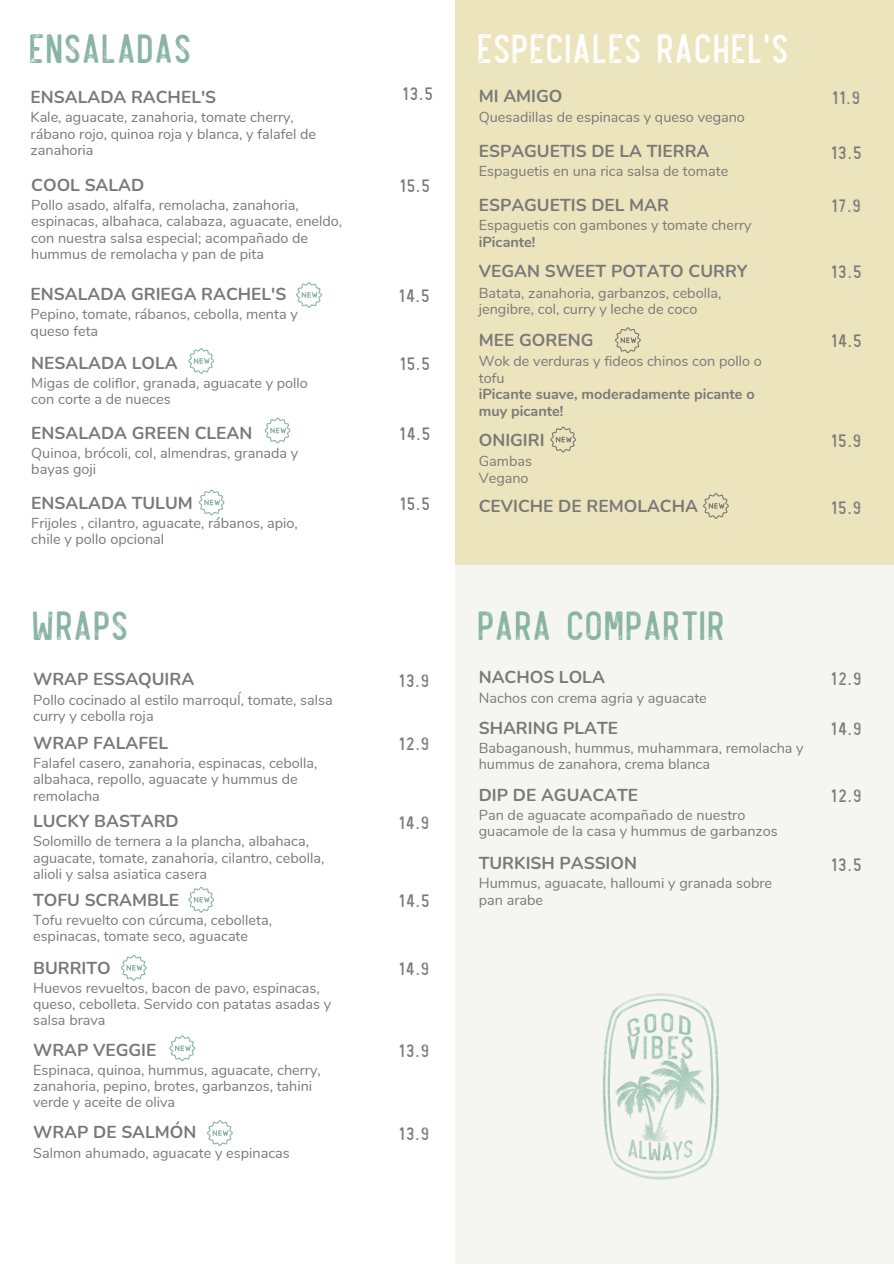
<style>
.page{position:relative;width:894px;height:1264px;background:#fff}
.page>*{position:absolute;margin:0;border:0;box-sizing:border-box;transform-origin:0 0}
.t1{font:42.6px "Revelstoke Grunge";letter-spacing:-.065em;color:#89b4a2}
.t2{font:42.6px "Revelstoke Grunge";letter-spacing:-.065em;color:#fff}
.t3{font:18.75px "Revelstoke Grunge";color:#797979}
.t4{font:700 17.25px "Nunito";color:#797979}
.t5{font:14.4px/16.2px "Nunito";color:#797979}
.t6{font:700 14.4px/16.5px "Nunito";color:#797979}
.s1{font-weight:700}
</style>
<div class="page">
<svg style="left:296px;top:282px;width:26px;height:26px"></svg>
<svg style="left:188px;top:348px;width:26px;height:26px"></svg>
<svg style="left:264px;top:417px;width:26px;height:26px"></svg>
<div style="left:455px;top:0;width:438px;height:565px;background:#ece4bd"></div>
<div style="left:455px;top:565px;width:438px;height:698px;background:#f5f6f1"></div>
<svg style="left:550px;top:426px;width:26px;height:26px"></svg>
<svg style="left:703px;top:493px;width:25px;height:26px"></svg>
<svg style="left:615px;top:327px;width:25px;height:26px"></svg>
<svg style="left:199px;top:489px;width:25px;height:26px"></svg>
<svg style="left:188px;top:886px;width:26px;height:26px"></svg>
<svg style="left:121px;top:955px;width:26px;height:25px"></svg>
<svg style="left:169px;top:1035px;width:26px;height:26px"></svg>
<svg style="left:207px;top:1120px;width:26px;height:25px"></svg>
<img style="left:602px;top:993px;width:117px;height:187px">
<p class="t1" style="left:31px;top:20px;width:167px">ENSALADAS</p>
<p class="t4" style="left:31px;top:86px;width:187px">ENSALADA RACHEL'S</p>
<p class="t3" style="left:403px;top:81px;width:33px">13.5</p>
<p class="t2" style="left:478px;top:20px;width:316px">ESPECIALES RACHEL'S</p>
<p class="t4" style="left:478px;top:85px;width:85px">MI AMIGO</p>
<p class="t3" style="left:833px;top:85px;width:31px">11.9</p>
<p class="t5" style="left:31px;top:109px;width:287px">Kale, aguacate, zanahoria, tomate cherry, rábano rojo, quinoa roja y blanca, y falafel de zanahoria</p>
<p class="t5" style="left:478px;top:109px;width:267px">Quesadillas de espinacas y queso vegano</p>
<p class="t4" style="left:478px;top:140px;width:232px">ESPAGUETIS DE LA TIERRA</p>
<p class="t3" style="left:831px;top:140px;width:33px">13.5</p>
<p class="t4" style="left:31px;top:174px;width:114px">COOL SALAD</p>
<p class="t3" style="left:400px;top:173px;width:33px">15.5</p>
<p class="t5" style="left:478px;top:163px;width:251px">Espaguetis en una rica salsa de tomate</p>
<p class="t5" style="left:31px;top:197px;width:312px">Pollo asado, alfalfa, remolacha, zanahoria, espinacas, albahaca, calabaza, aguacate, eneldo, con nuestra salsa especial; acompañado de hummus de remolacha y pan de pita</p>
<p class="t4" style="left:31px;top:283px;width:257px">ENSALADA GRIEGA RACHEL'S</p>
<p class="t5" style="left:31px;top:306px;width:268px">Pepino, tomate, rábanos, cebolla, menta y queso feta</p>
<p class="t5" style="left:31px;top:375px;width:278px">Migas de coliflor, granada, aguacate y pollo con corte a de nueces</p>
<p class="t4" style="left:31px;top:351px;width:148px">NESALADA LOLA</p>
<p class="t3" style="left:400px;top:283px;width:33px">14.5</p>
<p class="t3" style="left:400px;top:351px;width:33px">15.5</p>
<p class="t4" style="left:478px;top:193px;width:192px">ESPAGUETIS DEL MAR</p>
<p class="t5" style="left:478px;top:217px;width:274px;line-height:17px">Espaguetis con gambones y tomate cherry <span class="s1">iPicante!</span></p>
<p class="t5" style="left:478px;top:285px;width:244px">Batata, zanahoria, garbanzos, cebolla, jengibre, col, curry y leche de coco</p>
<p class="t4" style="left:478px;top:260px;width:270px">VEGAN SWEET POTATO CURRY</p>
<p class="t4" style="left:478px;top:328px;width:116px">MEE GORENG</p>
<p class="t5" style="left:478px;top:353px;width:284px">Wok de verduras y fideos chinos con pollo o tofu</p>
<p class="t6" style="left:478px;top:386px;width:277px">iPicante suave, moderadamente picante o muy picante!</p>
<p class="t3" style="left:832px;top:193px;width:32px">17.9</p>
<p class="t3" style="left:831px;top:260px;width:33px">13.5</p>
<p class="t3" style="left:831px;top:328px;width:33px">14.5</p>
<p class="t4" style="left:31px;top:421px;width:222px">ENSALADA GREEN CLEAN</p>
<p class="t5" style="left:31px;top:445px;width:268px">Quinoa, brócoli, col, almendras, granada y bayas goji</p>
<p class="t3" style="left:400px;top:421px;width:33px">14.5</p>
<p class="t4" style="left:478px;top:428px;width:67px">ONIGIRI</p>
<p class="t5" style="left:478px;top:453px;width:55px">Gambas</p>
<p class="t5" style="left:478px;top:470px;width:51px">Vegano</p>
<p class="t3" style="left:831px;top:428px;width:33px">15.9</p>
<p class="t4" style="left:31px;top:491px;width:163px">ENSALADA TULUM</p>
<p class="t3" style="left:400px;top:491px;width:33px">15.5</p>
<p class="t4" style="left:478px;top:495px;width:221px">CEVICHE DE REMOLACHA</p>
<p class="t3" style="left:831px;top:495px;width:33px">15.9</p>
<p class="t5" style="left:31px;top:515px;width:268px">Frijoles , cilantro, aguacate, rábanos, apio, chile y pollo opcional</p>
<p class="t1" style="left:33px;top:597px;width:102px">WRAPS</p>
<p class="t4" style="left:33px;top:668px;width:162px">WRAP ESSAQUIRA</p>
<p class="t5" style="left:33px;top:691px;width:301px">Pollo cocinado al estilo marroquÍ, tomate, salsa curry y cebolla roja</p>
<p class="t5" style="left:33px;top:755px;width:286px">Falafel casero, zanahoria, espinacas, cebolla, albahaca, repollo, aguacate y hummus de remolacha</p>
<p class="t5" style="left:33px;top:833px;width:293px">Solomillo de ternera a la plancha, albahaca, aguacate, tomate, zanahoria, cilantro, cebolla, alioli y salsa asiatica casera</p>
<p class="t5" style="left:33px;top:912px;width:240px">Tofu revuelto con cúrcuma, cebolleta, espinacas, tomate seco, aguacate</p>
<p class="t5" style="left:33px;top:979px;width:299px">Huevos revueltos, bacon de pavo, espinacas, queso, cebolleta. Servido con patatas asadas y salsa brava</p>
<p class="t5" style="left:33px;top:1061px;width:289px">Espinaca, quinoa, hummus, aguacate, cherry, zanahoria, pepino, brotes, garbanzos, tahini verde y aceite de oliva</p>
<p class="t5" style="left:33px;top:1145px;width:258px">Salmon ahumado, aguacate y espinacas</p>
<p class="t4" style="left:33px;top:731px;width:136px">WRAP FALAFEL</p>
<p class="t4" style="left:33px;top:809px;width:147px">LUCKY BASTARD</p>
<p class="t4" style="left:33px;top:888px;width:147px">TOFU SCRAMBLE</p>
<p class="t4" style="left:33px;top:956px;width:79px">BURRITO</p>
<p class="t4" style="left:33px;top:1038px;width:125px">WRAP VEGGIE</p>
<p class="t4" style="left:33px;top:1120px;width:165px">WRAP DE SALMÓN</p>
<p class="t3" style="left:400px;top:668px;width:33px">13.9</p>
<p class="t3" style="left:399px;top:731px;width:33px">12.9</p>
<p class="t3" style="left:399px;top:809px;width:33px">14.9</p>
<p class="t3" style="left:400px;top:888px;width:33px">14.5</p>
<p class="t3" style="left:399px;top:956px;width:33px">14.9</p>
<p class="t3" style="left:400px;top:1037px;width:33px">13.9</p>
<p class="t3" style="left:400px;top:1120px;width:33px">13.9</p>
<p class="t1" style="left:478px;top:597px;width:253px">PARA COMPARTIR</p>
<p class="t4" style="left:478px;top:666px;width:128px">NACHOS LOLA</p>
<p class="t4" style="left:478px;top:716px;width:141px">SHARING PLATE</p>
<p class="t5" style="left:478px;top:689px;width:229px">Nachos con crema agria y aguacate</p>
<p class="t5" style="left:478px;top:740px;width:326px">Babaganoush, hummus, muhammara, remolacha y hummus de zanahora, crema blanca</p>
<p class="t5" style="left:478px;top:807px;width:300px">Pan de aguacate acompañado de nuestro guacamole de la casa y hummus de garbanzos</p>
<p class="t5" style="left:478px;top:875px;width:295px">Hummus, aguacate, halloumi y granada sobre pan arabe</p>
<p class="t4" style="left:478px;top:783px;width:161px">DIP DE AGUACATE</p>
<p class="t4" style="left:478px;top:851px;width:160px">TURKISH PASSION</p>
<p class="t3" style="left:831px;top:666px;width:33px">12.9</p>
<p class="t3" style="left:831px;top:716px;width:33px">14.9</p>
<p class="t3" style="left:831px;top:783px;width:33px">12.9</p>
<p class="t3" style="left:831px;top:851px;width:33px">13.5</p>
</div>
